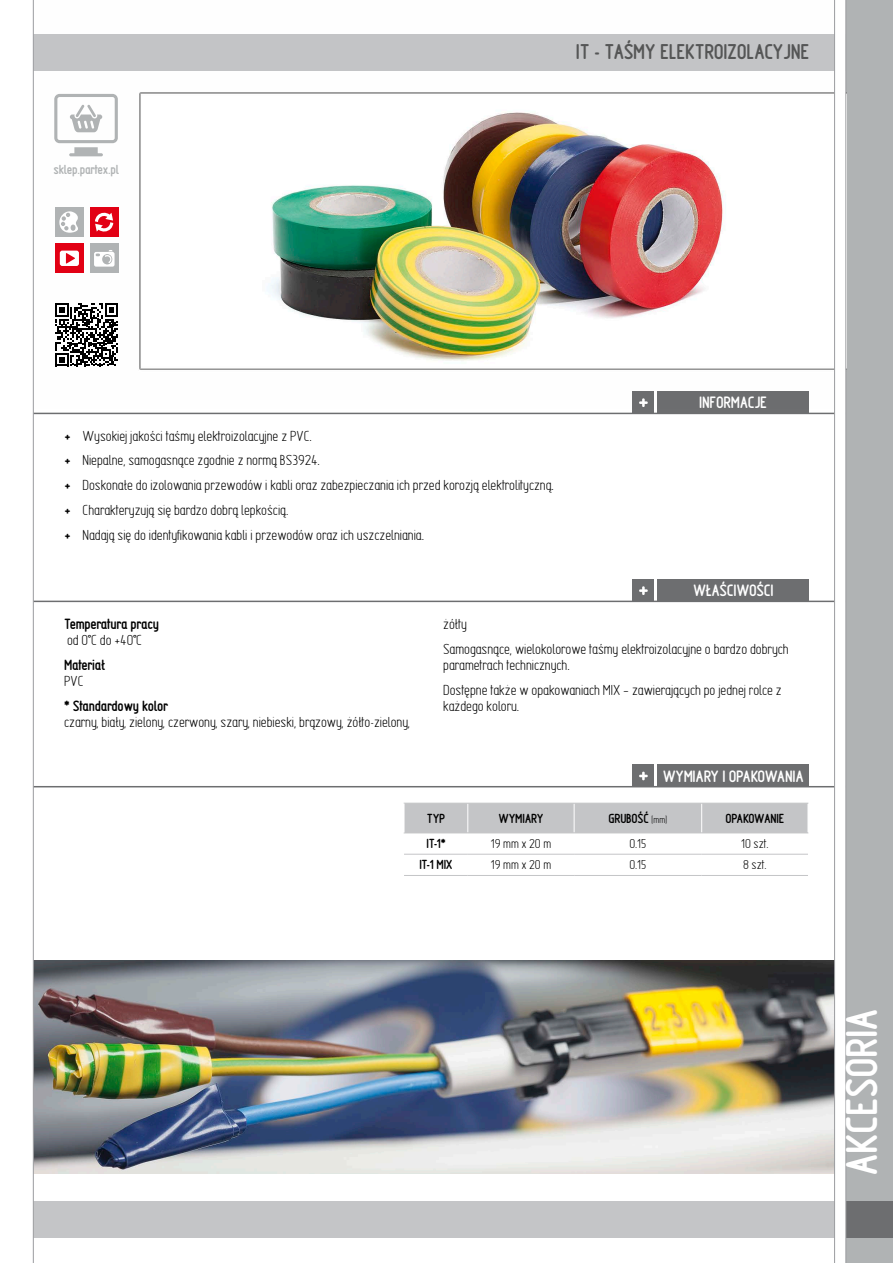
<style>
.page{position:relative;width:893px;height:1263px;background:#fff}
.page>*{position:absolute;margin:0;border:0;box-sizing:border-box;transform-origin:0 0}
.margin{font:700 40.5px "Partex Marking";color:#fff}
.header_-_top{font:700 19.5px "Partex Marking";color:#555656}
.t1{font:700 15px "Partex Marking";color:#fff}
.information{font:13.5px/16.2px "Partex Marking";color:#000}
.information-2{font:700 13.5px/16.2px "Partex Marking";color:#000}
.t2{font:700 12px "Partex Marking";color:#000}
.t3{font:12px "Partex Marking";color:#000}
.t4{font:12px "Partex Marking";letter-spacing:.215em;color:#000}
.header_-_top-2{font:700 12px "Partex Marking";color:#b0b3b4}
.s1{font-weight:700}
.s2{font-weight:400}
.s3{font-weight:400;font-size:9px}
</style>
<div class="page">
<div style="left:846px;top:0;width:47px;height:1263px;background:#b0b3b4"></div>
<div style="left:16px;top:1201px;width:824px;height:37px;background:#c4c5c7"></div>
<div style="left:846px;top:1201px;width:47px;height:37px;background:#6d6e70"></div>
<hr style="left:0;top:413px;width:845px;height:1px;background:#6d6e70">
<div style="left:657px;top:391px;width:152px;height:22px;background:#6d6e70"></div>
<div style="left:632px;top:391px;width:22px;height:22px;background:#6d6e70"></div>
<hr style="left:0;top:601px;width:845px;height:1px;background:#6d6e70">
<div style="left:657px;top:579px;width:152px;height:22px;background:#6d6e70"></div>
<div style="left:632px;top:579px;width:22px;height:22px;background:#6d6e70"></div>
<svg style="left:639px;top:586px;width:9px;height:9px"></svg>
<hr style="left:0;top:786px;width:845px;height:1px;background:#6d6e70">
<div style="left:657px;top:764px;width:152px;height:23px;background:#6d6e70"></div>
<div style="left:632px;top:764px;width:22px;height:23px;background:#6d6e70"></div>
<svg style="left:639px;top:772px;width:9px;height:8px"></svg>
<img style="left:34px;top:961px;width:800px;height:213px">
<img style="left:34px;top:34px;width:800px;height:373px">
<div style="left:55px;top:208px;width:29px;height:29px;background:#b0b3b4"></div>
<div style="left:90px;top:208px;width:28px;height:29px;background:#e20014"></div>
<div style="left:55px;top:244px;width:29px;height:29px;background:#e20014"></div>
<div style="left:90px;top:244px;width:29px;height:29px;background:#b0b3b4"></div>
<svg style="left:95px;top:212px;width:18px;height:20px"></svg>
<div style="left:60px;top:251px;width:19px;height:15px;background:#fff;border-radius:2px"></div>
<svg style="left:66px;top:253px;width:9px;height:11px"></svg>
<svg style="left:59px;top:211px;width:19px;height:22px"></svg>
<svg style="left:94px;top:250px;width:21px;height:17px"></svg>
<hr style="left:69px;top:153px;width:34px;height:3px;background:#b0b3b4;border-radius:2px">
<svg style="left:54px;top:94px;width:64px;height:49px"></svg>
<svg style="left:55px;top:303px;width:63px;height:63px"></svg>
<svg style="left:834px;top:0;width:12px;height:1263px"></svg>
<svg style="left:0;top:0;width:34px;height:1263px"></svg>
<div style="left:404px;top:803px;width:405px;height:30px;background:#c4c5c7"></div>
<hr style="left:404px;top:854px;width:64px;height:1px;background:#c4c5c7">
<hr style="left:468px;top:854px;width:106px;height:1px;background:#c4c5c7">
<hr style="left:574px;top:854px;width:128px;height:1px;background:#c4c5c7">
<hr style="left:702px;top:854px;width:106px;height:1px;background:#c4c5c7">
<hr style="left:404px;top:875px;width:64px;height:1px;background:#c4c5c7">
<hr style="left:468px;top:875px;width:106px;height:1px;background:#c4c5c7">
<hr style="left:574px;top:875px;width:128px;height:1px;background:#c4c5c7">
<hr style="left:702px;top:875px;width:106px;height:1px;background:#c4c5c7">
<p class="header_-_top-2" style="left:54px;top:162px;width:66px">sklep.partex.pl</p>
<p class="header_-_top" style="left:576px;top:40px;width:235px">IT - TAŚMY ELEKTROIZOLACYJNE</p>
<p class="information" style="left:65px;top:428px;width:249px"><span class="s1">+</span> Wysokiej jakości taśmy elektroizolacyjne z PVC.</p>
<p class="information" style="left:65px;top:452px;width:257px"><span class="s1">+</span> Niepalne, samogasnące zgodnie z normą BS3924.</p>
<p class="information" style="left:65px;top:477px;width:491px"><span class="s1">+</span> Doskonałe do izolowania przewodów i kabli oraz zabezpieczania ich przed korozją elektrolityczną.</p>
<p class="information" style="left:65px;top:502px;width:225px"><span class="s1">+</span> Charakteryzują się bardzo dobrą lepkością.</p>
<p class="information" style="left:65px;top:526px;width:361px"><span class="s1">+</span> Nadają się do identyfikowania kabli i przewodów oraz ich uszczelniania.</p>
<p class="t1" style="left:699px;top:393px;width:69px">INFORMACJE</p>
<p class="t1" style="left:693px;top:581px;width:82px">WŁAŚCIWOŚCI</p>
<p class="information-2" style="left:64px;top:616px;width:96px">Temperatura pracy <span class="s2">od 0°C do +40°C</span></p>
<p class="information-2" style="left:64px;top:657px;width:42px">Materiał<br><span class="s2">PVC</span></p>
<p class="information-2" style="left:64px;top:697px;width:105px">* Standardowy kolor</p>
<p class="information" style="left:64px;top:714px;width:347px">czarny, biały, zielony, czerwony, szary, niebieski, brązowy, żółto-zielony,</p>
<p class="information" style="left:443px;top:616px;width:25px">żółty</p>
<p class="information" style="left:443px;top:640px;width:347px">Samogasnące, wielokolorowe taśmy elektroizolacyjne o bardzo dobrych parametrach technicznych.</p>
<p class="information" style="left:443px;top:681px;width:340px">Dostępne także w opakowaniach MIX – zawierających po jednej rolce z każdego koloru.</p>
<p class="t1" style="left:663px;top:766px;width:142px">WYMIARY I OPAKOWANIA</p>
<p class="t2" style="left:427px;top:810px;width:20px">TYP</p>
<p class="t2" style="left:499px;top:810px;width:46px">WYMIARY</p>
<p class="t2" style="left:609px;top:810px;width:60px">GRUBOŚĆ <span class="s3">[mm]</span></p>
<p class="t2" style="left:726px;top:810px;width:60px">OPAKOWANIE</p>
<p class="t2" style="left:426px;top:836px;width:21px">IT-1*</p>
<p class="t4" style="left:491px;top:836px;width:62px">19mmx20m</p>
<p class="t3" style="left:629px;top:836px;width:19px">0.15</p>
<p class="t3" style="left:741px;top:836px;width:29px">10 szt.</p>
<p class="t2" style="left:419px;top:857px;width:35px">IT-1 MIX</p>
<p class="t4" style="left:491px;top:858px;width:62px">19mmx20m</p>
<p class="t3" style="left:629px;top:858px;width:19px">0.15</p>
<p class="t3" style="left:743px;top:858px;width:25px">8 szt.</p>
<p class="margin" style="left:836px;top:1176px;width:169px;rotate:-90deg">AKCESORIA</p>
</div>
